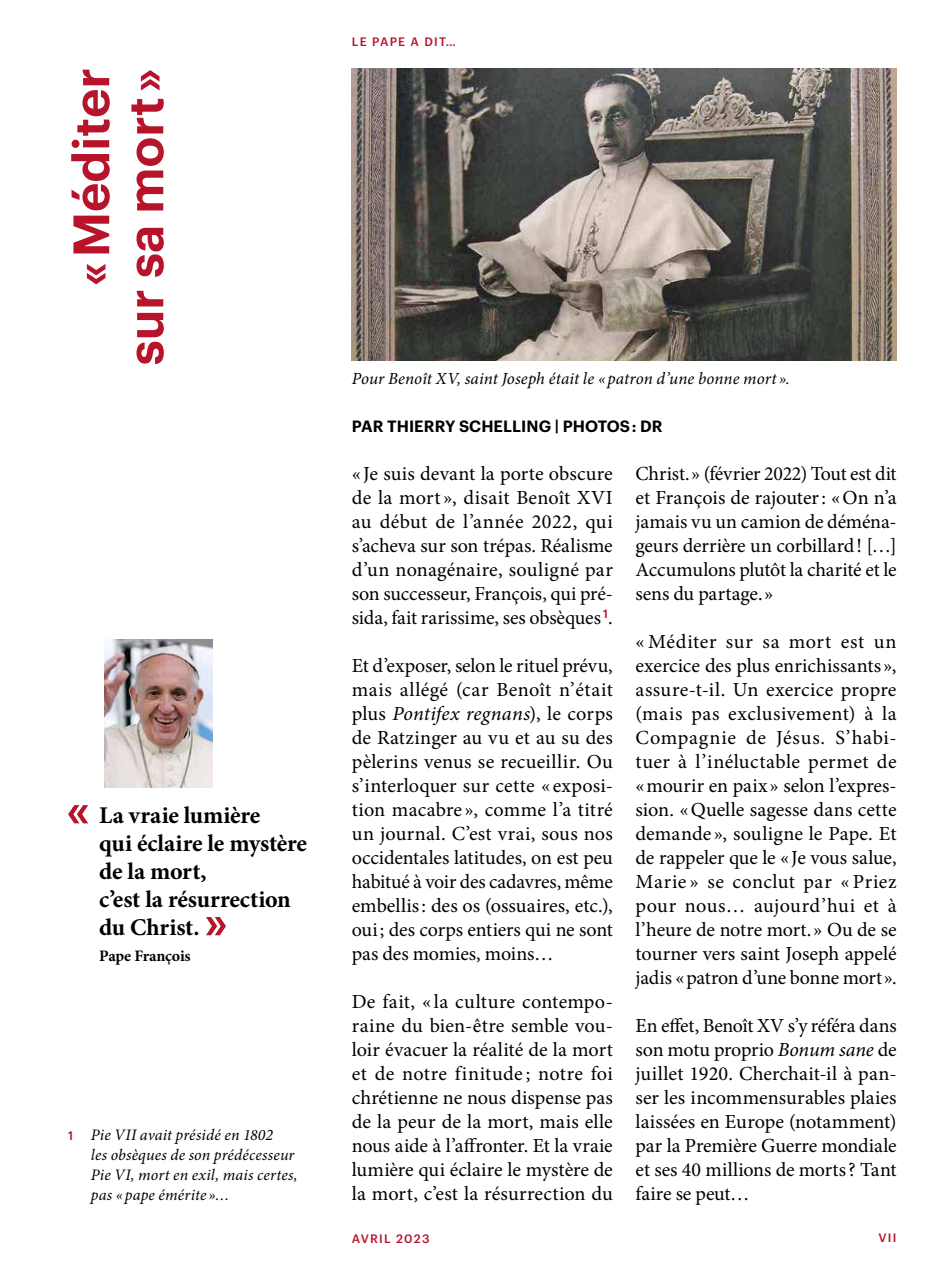
<style>
.page{position:relative;width:942px;height:1276px;background:#fff}
.page>*{position:absolute;margin:0;border:0;box-sizing:border-box;transform-origin:0 0}
.t1{font:600 50px/54px "Graphik";color:#b7142c;text-align:right}
.t2{font:700 24px/28px "Minion Pro";letter-spacing:-.005em;color:#000}
.t3{font:20px/24px "Minion Pro";letter-spacing:-.005em;color:#000;text-align:justify}
.t4{font:italic 17px "Minion Pro";letter-spacing:.005em;color:#000}
.t5{font:italic 16px/20px "Minion Pro";letter-spacing:.01em;color:#000}
.t6{font:600 16px "Graphik";letter-spacing:.005em;color:#000}
.t7{font:700 16px "Minion Pro";letter-spacing:-.01em;color:#000}
.t8{font:500 12px "Graphik";letter-spacing:.105em;color:#b7142c}
.s1{font-family:"Graphik";font-weight:500;font-style:normal;font-size:12px;color:#b7142c}
.s2{font-style:italic}
</style>
<div class="page">
<svg style="left:68px;top:805px;width:20px;height:18px"></svg>
<svg style="left:206px;top:917px;width:20px;height:18px"></svg>
<img style="left:105px;top:640px;width:108px;height:148px">
<img style="left:351px;top:68px;width:545px;height:292px">
<h1 class="t1" style="left:60px;top:365px;width:299px;rotate:-90deg">« Méditer sur sa mort »</h1>
<p class="t2" style="left:99px;top:800px;width:209px">La vraie lumière<br>qui éclaire le mystère de la mort,<br>c’est la résurrection du Christ.</p>
<p class="t7" style="left:99px;top:944px;width:93px">Pape François</p>
<p class="t5" style="left:91px;top:1124px;width:208px;text-indent:-23px"><span class="s1">1</span> Pie VII avait présidé en 1802<br>les obsèques de son prédécesseur<br>Pie VI, mort en exil, mais certes, pas «pape émérite»…</p>
<p class="t8" style="left:352px;top:32px;width:106px">LE PAPE A DIT…</p>
<p class="t4" style="left:351px;top:367px;width:439px">Pour Benoît XV, saint Joseph était le «patron d’une bonne mort ».</p>
<p class="t6" style="left:352px;top:414px;width:312px">PAR THIERRY SCHELLING | PHOTOS : DR</p>
<p class="t3" style="left:351px;top:462px;width:262px">« Je suis devant la porte obscure de la mort », disait Benoît XVI au début de l’année 2022, qui s’acheva sur son trépas. Réalisme d’un nonagénaire, souligné par son successeur, François, qui pré&shy;sida, fait rarissime, ses obsèques <sup>1</sup>.</p>
<p class="t3" style="left:351px;top:654px;width:262px">Et d’exposer, selon le rituel prévu, mais allégé (car Benoît n’était plus <span class="s2">Pontifex regnans</span>), le corps de Ratzinger au vu et au su des pèlerins venus se recueillir. Ou s’interloquer sur cette « exposi&shy;tion macabre », comme l’a titré un journal. C’est vrai, sous nos occidentales latitudes, on est peu habitué à voir des cadavres, même embellis: des os (ossuaires, etc.), oui; des corps entiers qui ne sont pas des momies, moins…</p>
<p class="t3" style="left:351px;top:990px;width:262px">De fait, « la culture contempo&shy;raine du bien-être semble vou&shy;loir évacuer la réalité de la mort et de notre finitude ; notre foi chrétienne ne nous dispense pas de la peur de la mort, mais elle nous aide à l’affronter. Et la vraie lumière qui éclaire le mystère de la mort, c’est la résurrection du</p>
<p class="t3" style="left:635px;top:462px;width:262px">Christ.» (février 2022) Tout est dit et François de rajouter: «On n’a jamais vu un camion de déména&shy;geurs derrière un corbillard! […] Accumulons plutôt la charité et le sens du partage.»</p>
<p class="t3" style="left:635px;top:630px;width:262px">« Méditer sur sa mort est un exercice des plus enrichissants », assure-t-il. Un exercice propre (mais pas exclusivement) à la Compagnie de Jésus. S’habi&shy;tuer à l’inéluctable permet de «mourir en paix» selon l’expres&shy;sion. «Quelle sagesse dans cette demande », souligne le Pape. Et de rappeler que le «Je vous salue, Marie » se conclut par « Priez pour nous… aujourd’hui et à l’heure de notre mort.» Ou de se tourner vers saint Joseph appelé jadis «patron d’une bonne mort».</p>
<p class="t3" style="left:635px;top:1014px;width:262px">En effet, Benoît XV s’y référa dans son motu proprio <span class="s2">Bonum sane</span> de juillet 1920. Cherchait-il à pan&shy;ser les incommensurables plaies laissées en Europe (notamment) par la Première Guerre mondiale et ses 40 millions de morts? Tant faire se peut…</p>
<p class="t8" style="left:352px;top:1229px;width:79px">AVRIL 2023</p>
<p class="t8" style="left:878px;top:1228px;width:20px">VII</p>
</div>
